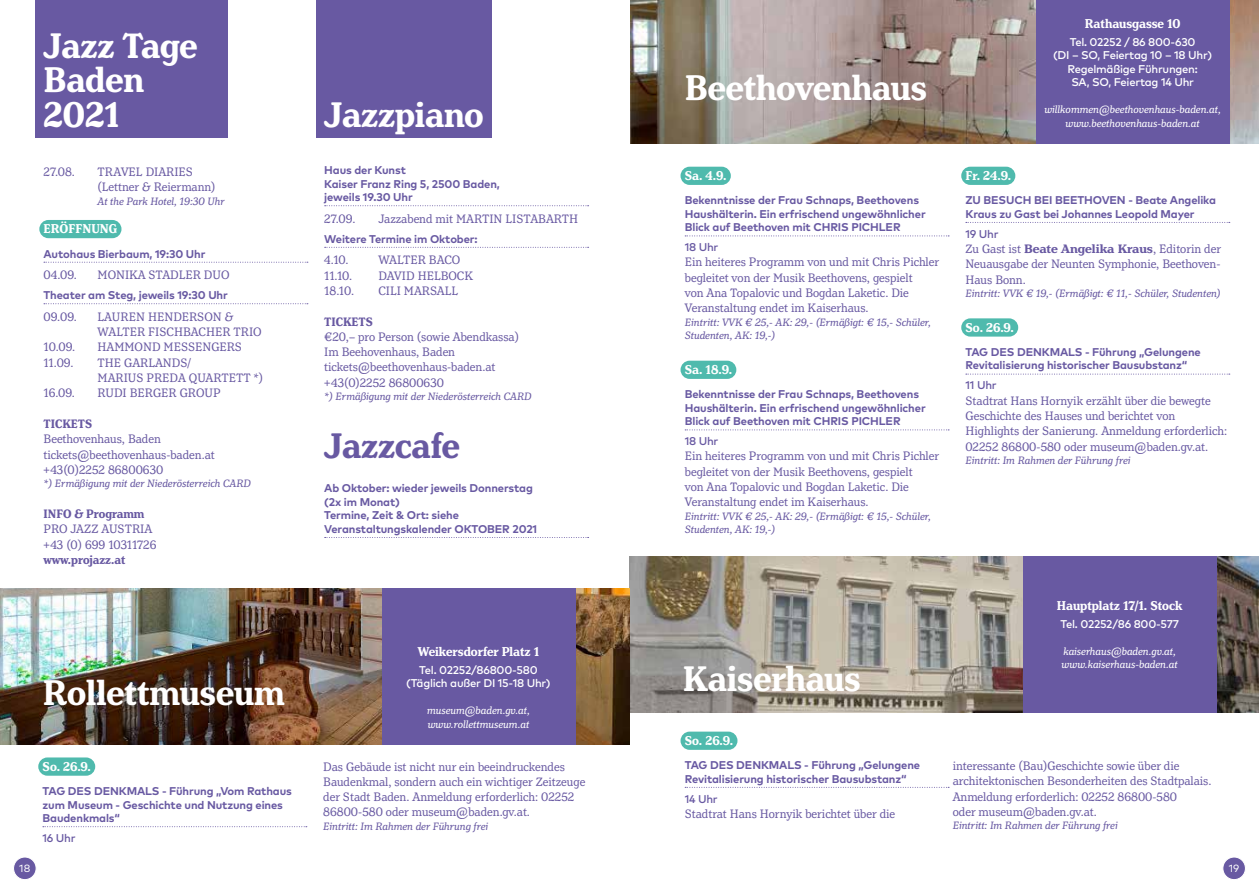
<style>
.page{position:relative;width:1259px;height:893px;background:#fff}
.page>*{position:absolute;margin:0;border:0;box-sizing:border-box;transform-origin:0 0}
.t1{font:700 condensed 37.5px/34.5px "Henriette";color:#fff}
.t2{font:700 condensed 37.5px "Henriette";color:#6859a2}
.t3{font:700 condensed 13.5px "Henriette";color:#fff}
.t4{font:condensed 12.9px/15.3px "Henriette";color:#6859a2}
.t5{font:700 condensed 12.9px "Henriette";letter-spacing:-.005em;color:#6859a2}
.t6{font:700 11.25px/13.5px "Mark OT";letter-spacing:-.01em;color:#6859a2}
.t7{font:italic 11.25px/13.5px "Henriette";color:#6859a2}
.t8{font:500 11.25px/13.5px "Mark OT";letter-spacing:-.025em;color:#fff;text-align:center}
.t9{font:italic 11.25px/13.5px "Henriette";color:#fff}
.t10{font:500 11.25px "Mark OT";letter-spacing:-.025em;color:#6859a2}
.t11{font:10.5px "Mark OT";color:#fff}
.s1{font-weight:700;font-stretch:normal}
</style>
<div class="page">
<div style="left:35px;top:0;width:192px;height:138px;background:#6859a2"></div>
<div style="left:316px;top:0;width:175px;height:137px;background:#6859a2"></div>
<div style="left:39px;top:220px;width:82px;height:18px;background:#4fbaad;border-radius:9px"></div>
<svg style="left:44px;top:262px;width:264px;height:1px"></svg>
<svg style="left:44px;top:303px;width:264px;height:1px"></svg>
<svg style="left:325px;top:205px;width:263px;height:1px"></svg>
<svg style="left:325px;top:247px;width:263px;height:1px"></svg>
<svg style="left:325px;top:537px;width:263px;height:1px"></svg>
<img style="left:630px;top:0;width:629px;height:144px">
<div style="left:1036px;top:0;width:193px;height:144px;background:#6859a2"></div>
<div style="left:680px;top:167px;width:51px;height:18px;background:#4fbaad;border-radius:9px"></div>
<svg style="left:685px;top:236px;width:264px;height:1px"></svg>
<div style="left:680px;top:361px;width:56px;height:18px;background:#4fbaad;border-radius:9px"></div>
<svg style="left:685px;top:429px;width:264px;height:1px"></svg>
<div style="left:961px;top:167px;width:54px;height:18px;background:#4fbaad;border-radius:9px"></div>
<svg style="left:966px;top:222px;width:263px;height:1px"></svg>
<div style="left:961px;top:318px;width:57px;height:19px;background:#4fbaad;border-radius:9px"></div>
<svg style="left:966px;top:374px;width:263px;height:1px"></svg>
<img style="left:629px;top:556px;width:630px;height:157px">
<div style="left:1023px;top:556px;width:193px;height:157px;background:#6859a2"></div>
<div style="left:680px;top:732px;width:57px;height:18px;background:#4fbaad;border-radius:9px"></div>
<svg style="left:685px;top:787px;width:264px;height:1px"></svg>
<img style="left:0;top:588px;width:629px;height:156px">
<div style="left:382px;top:588px;width:193px;height:156px;background:#6859a2"></div>
<div style="left:38px;top:757px;width:57px;height:19px;background:#4fbaad;border-radius:9px"></div>
<svg style="left:43px;top:826px;width:264px;height:1px"></svg>
<div style="left:14px;top:857px;width:22px;height:23px;background:#6859a2;border-radius:50%"></div>
<div style="left:13px;top:856px;width:24px;height:24px;border:1px solid #fff;border-radius:50%"></div>
<div style="left:1222px;top:857px;width:23px;height:23px;background:#6859a2;border-radius:50%"></div>
<div style="left:1222px;top:856px;width:24px;height:24px;border:1px solid #fff;border-radius:50%"></div>
<h1 class="t1" style="left:44px;top:28px;width:155px">Jazz Tage<br>Baden<br>2021</h1>
<p class="t4" style="left:44px;top:164px;width:33px">27.08.</p>
<p class="t4" style="left:98px;top:164px;width:119px">TRAVEL DIARIES (Lettner &amp; Reiermann)</p>
<p class="t7" style="left:98px;top:195px;width:129px">At the Park Hotel, 19:30 Uhr</p>
<p class="t3" style="left:44px;top:221px;width:75px">ERÖFFNUNG</p>
<p class="t6" style="left:44px;top:246px;width:163px">Autohaus Bierbaum, 19:30 Uhr</p>
<p class="t4" style="left:44px;top:267px;width:35px">04.09.</p>
<p class="t4" style="left:98px;top:267px;width:133px">MONIKA STADLER DUO</p>
<p class="t6" style="left:44px;top:288px;width:186px">Theater am Steg, jeweils 19:30 Uhr</p>
<p class="t4" style="left:44px;top:309px;width:35px">09.09.</p>
<p class="t4" style="left:98px;top:309px;width:165px">LAUREN HENDERSON &amp;<br>WALTER FISCHBACHER TRIO</p>
<p class="t4" style="left:44px;top:340px;width:33px">10.09.</p>
<p class="t4" style="left:98px;top:340px;width:146px">HAMMOND MESSENGERS</p>
<p class="t4" style="left:44px;top:355px;width:31px">11.09.</p>
<p class="t4" style="left:98px;top:355px;width:167px">THE GARLANDS/<br>MARIUS PREDA QUARTETT *)</p>
<p class="t4" style="left:44px;top:385px;width:33px">16.09.</p>
<p class="t4" style="left:98px;top:385px;width:125px">RUDI BERGER GROUP</p>
<p class="t5" style="left:44px;top:416px;width:50px">TICKETS</p>
<p class="t4" style="left:44px;top:431px;width:173px">Beethovenhaus, Baden tickets@beethovenhaus-baden.at +43(0)2252 86800630</p>
<p class="t7" style="left:44px;top:477px;width:209px">*) Ermäßigung mit der Niederösterreich CARD</p>
<p class="t5" style="left:44px;top:506px;width:102px">INFO &amp; Programm</p>
<p class="t4" style="left:44px;top:521px;width:114px">PRO JAZZ AUSTRIA +43 (0) 699 10311726</p>
<p class="t5" style="left:44px;top:552px;width:83px">www.projazz.at</p>
<h1 class="t1" style="left:324px;top:97px;width:161px">Jazzpiano</h1>
<p class="t6" style="left:324px;top:163px;width:177px">Haus der Kunst<br>Kaiser Franz Ring 5, 2500 Baden, jeweils 19.30 Uhr</p>
<p class="t4" style="left:324px;top:211px;width:33px">27.09.</p>
<p class="t4" style="left:378px;top:211px;width:201px">Jazzabend mit MARTIN LISTABARTH</p>
<p class="t6" style="left:324px;top:232px;width:155px">Weitere Termine im Oktober:</p>
<p class="t4" style="left:324px;top:253px;width:26px">4.10.</p>
<p class="t4" style="left:378px;top:253px;width:83px">WALTER BACO</p>
<p class="t4" style="left:324px;top:268px;width:29px">11.10.</p>
<p class="t4" style="left:378px;top:268px;width:96px">DAVID HELBOCK</p>
<p class="t4" style="left:324px;top:283px;width:31px">18.10.</p>
<p class="t4" style="left:378px;top:283px;width:81px">CILI MARSALL</p>
<p class="t5" style="left:324px;top:314px;width:50px">TICKETS</p>
<p class="t4" style="left:324px;top:329px;width:196px">€20,– pro Person (sowie Abendkassa)<br>Im Beehovenhaus, Baden tickets@beethovenhaus-baden.at +43(0)2252 86800630</p>
<p class="t7" style="left:324px;top:390px;width:209px">*) Ermäßigung mit der Niederösterreich CARD</p>
<h1 class="t2" style="left:324px;top:423px;width:137px">Jazzcafe</h1>
<p class="t6" style="left:324px;top:481px;width:214px">Ab Oktober: wieder jeweils Donnerstag (2x im Monat)<br>Termine, Zeit &amp; Ort: siehe<br>Veranstaltungskalender OKTOBER 2021</p>
<h1 class="t1" style="left:43px;top:675px;width:243px">Rollettmuseum</h1>
<p class="t3" style="left:43px;top:758px;width:50px">So. 26.9.</p>
<p class="t6" style="left:43px;top:784px;width:251px">TAG DES DENKMALS - Führung „Vom Rathaus zum Museum - Geschichte und Nutzung eines<br>Baudenkmals“</p>
<p class="t10" style="left:43px;top:831px;width:35px">16 Uhr</p>
<p class="t3" style="left:418px;top:643px;width:123px">Weikersdorfer Platz 1</p>
<p class="t8" style="left:406px;top:662px;width:146px">Tel. 02252/86800-580 (Täglich außer DI 15-18 Uhr)</p>
<p class="t9" style="left:427px;top:704px;width:104px">museum@baden.gv.at, www.rollettmuseum.at</p>
<p class="t4" style="left:323px;top:759px;width:264px">Das Gebäude ist nicht nur ein beeindruckendes Baudenkmal, sondern auch ein wichtiger Zeitzeuge der Stadt Baden. Anmeldung erforderlich: 02252<br>86800-580 oder museum@baden.gv.at.</p>
<p class="t7" style="left:323px;top:820px;width:166px">Eintritt: Im Rahmen der Führung frei</p>
<h1 class="t1" style="left:685px;top:71px;width:244px">Beethovenhaus</h1>
<p class="t3" style="left:685px;top:168px;width:43px">Sa. 4.9.</p>
<p class="t6" style="left:685px;top:193px;width:242px">Bekenntnisse der Frau Schnaps, Beethovens<br>Haushälterin. Ein erfrischend ungewöhnlicher<br>Blick auf Beethoven mit CHRIS PICHLER</p>
<p class="t10" style="left:685px;top:240px;width:35px">18 Uhr</p>
<p class="t4" style="left:685px;top:255px;width:256px">Ein heiteres Programm von und mit Chris Pichler begleitet von der Musik Beethovens, gespielt<br>von Ana Topalovic und Bogdan Laketic. Die Veranstaltung endet im Kaiserhaus.</p>
<p class="t7" style="left:685px;top:316px;width:247px">Eintritt: VVK € 25,- AK: 29,- (Ermäßigt: € 15,- Schüler,<br>Studenten, AK: 19,-)</p>
<p class="t3" style="left:685px;top:362px;width:49px">Sa. 18.9.</p>
<p class="t6" style="left:685px;top:387px;width:242px">Bekenntnisse der Frau Schnaps, Beethovens<br>Haushälterin. Ein erfrischend ungewöhnlicher<br>Blick auf Beethoven mit CHRIS PICHLER</p>
<p class="t10" style="left:685px;top:434px;width:35px">18 Uhr</p>
<p class="t4" style="left:685px;top:449px;width:256px">Ein heiteres Programm von und mit Chris Pichler begleitet von der Musik Beethovens, gespielt<br>von Ana Topalovic und Bogdan Laketic. Die Veranstaltung endet im Kaiserhaus.</p>
<p class="t7" style="left:685px;top:510px;width:247px">Eintritt: VVK € 25,- AK: 29,- (Ermäßigt: € 15,- Schüler,<br>Studenten, AK: 19,-)</p>
<p class="t3" style="left:1084px;top:15px;width:97px">Rathausgasse 10</p>
<p class="t8" style="left:1053px;top:35px;width:161px">Tel. 02252 / 86 800-630<br>(DI – SO, Feiertag 10 – 18 Uhr)<br>Regelmäßige Führungen:<br>SA, SO, Feiertag 14 Uhr</p>
<p class="t9" style="left:1044px;top:103px;width:178px;text-align:center">willkommen@beethovenhaus-baden.at, www.beethovenhaus-baden.at</p>
<p class="t3" style="left:965px;top:168px;width:47px">Fr. 24.9.</p>
<p class="t6" style="left:965px;top:193px;width:252px">ZU BESUCH BEI BEETHOVEN - Beate Angelika<br>Kraus zu Gast bei Johannes Leopold Mayer</p>
<p class="t10" style="left:965px;top:226px;width:35px">19 Uhr</p>
<p class="t4" style="left:965px;top:241px;width:257px;text-align:justify">Zu Gast ist <span class="s1">Beate Angelika Kraus</span>, Editorin der Neuausgabe der Neunten Symphonie, Beethoven-Haus Bonn.</p>
<p class="t7" style="left:965px;top:287px;width:257px">Eintritt: VVK € 19,- (Ermäßigt: € 11,- Schüler, Studenten)</p>
<p class="t3" style="left:965px;top:319px;width:50px">So. 26.9.</p>
<p class="t6" style="left:965px;top:345px;width:237px">TAG DES DENKMALS - Führung „Gelungene<br>Revitalisierung historischer Bausubstanz“</p>
<p class="t10" style="left:965px;top:378px;width:33px">11 Uhr</p>
<p class="t4" style="left:965px;top:393px;width:263px">Stadtrat Hans Hornyik erzählt über die bewegte Geschichte des Hauses und berichtet von Highlights der Sanierung. Anmeldung erforderlich:<br>02252 86800-580 oder museum@baden.gv.at.</p>
<p class="t7" style="left:965px;top:454px;width:166px">Eintritt: Im Rahmen der Führung frei</p>
<h1 class="t1" style="left:682px;top:662px;width:180px">Kaiserhaus</h1>
<p class="t3" style="left:685px;top:733px;width:50px">So. 26.9.</p>
<p class="t6" style="left:685px;top:758px;width:237px">TAG DES DENKMALS - Führung „Gelungene<br>Revitalisierung historischer Bausubstanz“</p>
<p class="t10" style="left:685px;top:791px;width:34px">14 Uhr</p>
<p class="t4" style="left:685px;top:806px;width:212px">Stadtrat Hans Hornyik berichtet über die</p>
<p class="t3" style="left:1057px;top:597px;width:127px">Hauptplatz 17/1. Stock</p>
<p class="t8" style="left:1060px;top:617px;width:120px">Tel. 02252/86 800-577</p>
<p class="t9" style="left:1061px;top:645px;width:118px">kaiserhaus@baden.gv.at, www.kaiserhaus-baden.at</p>
<p class="t4" style="left:952px;top:758px;width:260px">interessante (Bau)Geschichte sowie über die architektonischen Besonderheiten des Stadtpalais.<br>Anmeldung erforderlich: 02252 86800-580<br>oder museum@baden.gv.at.</p>
<p class="t7" style="left:952px;top:819px;width:166px">Eintritt: Im Rahmen der Führung frei</p>
<p class="t11" style="left:19px;top:862px;width:13px">18</p>
<p class="t11" style="left:1228px;top:862px;width:12px">19</p>
</div>
